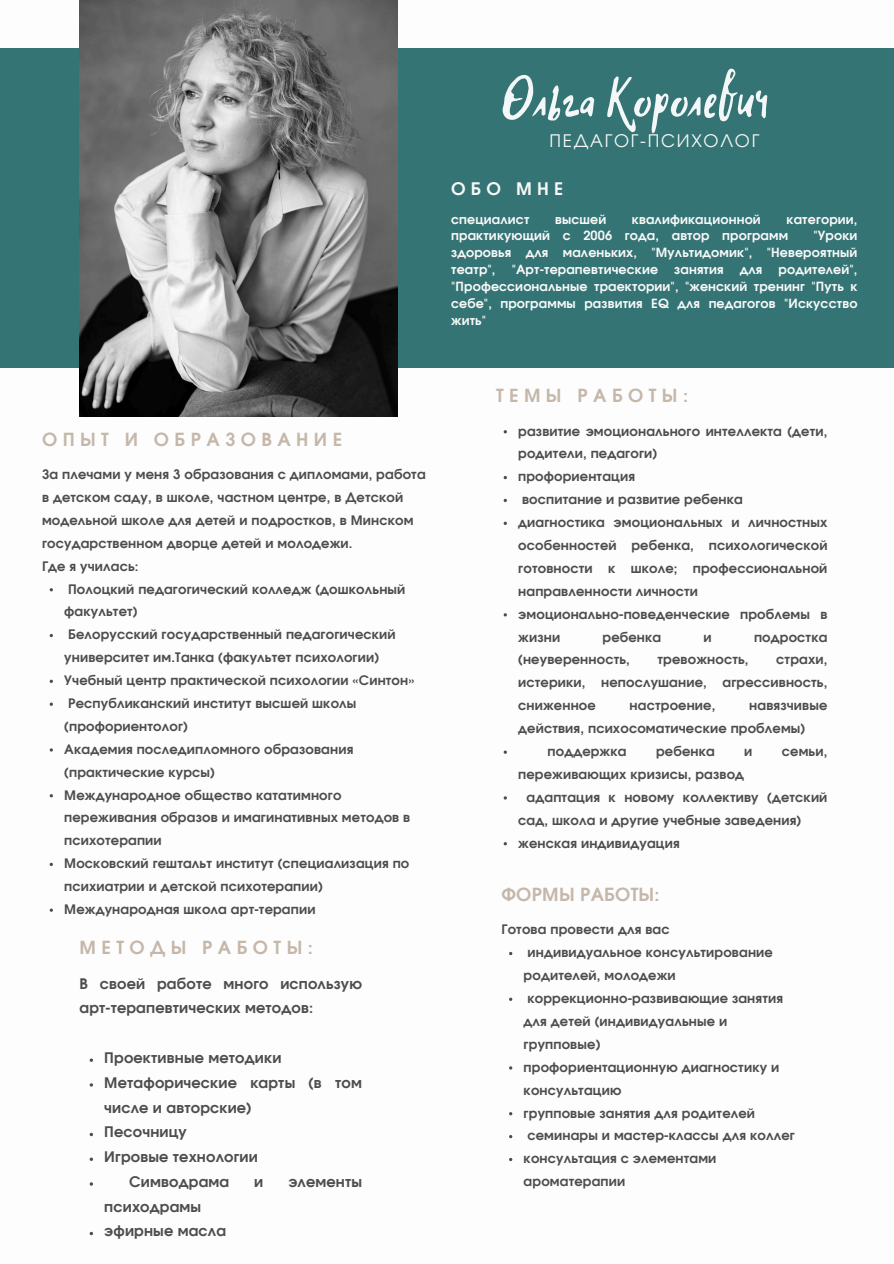
<style>
.page{position:relative;width:894px;height:1264px;background:#fff}
.page>*{position:absolute;margin:0;border:0;box-sizing:border-box;transform-origin:0 0}
.t1{font:59.55px "Hitch Hike";color:#f3f7f7}
.t2{font:700 18px "Evolventa";letter-spacing:.3em;color:#c5b7aa}
.t3{font:700 18px "Evolventa";letter-spacing:.015em;color:#c5b7aa}
.t4{font:17.25px "Evolventa";letter-spacing:.1em;color:#f8f8f8}
.t5{font:700 17.25px "Evolventa";letter-spacing:.3em;color:#f8f8f8}
.t6{font:700 14.55px/24.8px "Evolventa";letter-spacing:.01em;color:#4d4d50}
.t7{font:700 13.05px/22.8px "Evolventa";letter-spacing:.015em;color:#4d4d50}
.t8{font:700 12.6px/16.8px "Evolventa";letter-spacing:.015em;color:#f8f8f8;text-align:justify}
</style>
<div class="page">
<div style="left:0;top:48px;width:893px;height:320px;background:#347474"></div>
<img style="left:79px;top:0;width:318px;height:416px">
<svg style="left:50px;top:702px;width:3px;height:4px"></svg>
<svg style="left:503px;top:476px;width:4px;height:3px"></svg>
<svg style="left:503px;top:499px;width:4px;height:3px"></svg>
<svg style="left:503px;top:521px;width:4px;height:4px"></svg>
<h3 class="t2" style="left:42px;top:432px;width:301px">ОПЫТ И ОБРАЗОВАНИЕ</h3>
<h2 class="t7" style="left:42px;top:464px;width:385px">За плечами у меня 3 образования с дипломами, работа в детском саду, в школе, частном центре, в Детской модельной школе для детей и подростков, в Минском государственном дворце детей и молодежи.<br>Где я училась:</h2>
<h6 class="t7" style="left:64px;top:578px;width:342px">Полоцкий педагогический колледж (дошкольный факультет)</h6>
<h2 class="t7" style="left:64px;top:624px;width:333px">Белорусский государственный педагогический университет им.Танка (факультет психологии)</h2>
<p class="t7" style="left:64px;top:669px;width:351px">Учебный центр практической психологии «Синтон»</p>
<p class="t7" style="left:64px;top:692px;width:293px">Республиканский институт высшей школы (профориентолог)</p>
<p class="t7" style="left:64px;top:738px;width:290px">Академия последипломного образования (практические курсы)</p>
<p class="t7" style="left:64px;top:784px;width:347px">Международное общество кататимного переживания образов и имагинативных методов в психотерапии</p>
<p class="t7" style="left:64px;top:852px;width:346px">Московский гештальт институт (специализация по психиатрии и детской психотерапии)</p>
<p class="t7" style="left:64px;top:898px;width:253px">Международная школа арт-терапии</p>
<p class="t2" style="left:79px;top:939px;width:235px">МЕТОДЫ РАБОТЫ:</p>
<p class="t6" style="left:79px;top:972px;width:284px">В своей работе много использую арт-терапевтических методов:</p>
<p class="t6" style="left:104px;top:1046px;width:178px">Проективные методики</p>
<p class="t6" style="left:104px;top:1071px;width:259px">Метафорические карты (в том числе и авторские)</p>
<h2 class="t6" style="left:104px;top:1120px;width:84px">Песочницу</h2>
<h6 class="t6" style="left:104px;top:1145px;width:155px">Игровые технологии</h6>
<p class="t6" style="left:129px;top:1170px;width:102px">Симводрама</p>
<p class="t6" style="left:254px;top:1170px;width:11px">и</p>
<p class="t6" style="left:288px;top:1170px;width:75px">элементы</p>
<p class="t6" style="left:104px;top:1194px;width:98px">психодрамы</p>
<p class="t6" style="left:104px;top:1219px;width:123px">эфирные масла</p>
<p class="t1" style="left:501px;top:62px;width:269px">Ольга Королевич</p>
<p class="t4" style="left:549px;top:133px;width:211px">ПЕДАГОГ-ПСИХОЛОГ</p>
<p class="t5" style="left:451px;top:181px;width:114px">ОБО МНЕ</p>
<h1 class="t8" style="left:451px;top:211px;width:80px">специалист</h1>
<h1 class="t8" style="left:555px;top:211px;width:53px">высшей</h1>
<h1 class="t8" style="left:631px;top:211px;width:130px">квалификационной</h1>
<h1 class="t8" style="left:451px;top:211px;width:407px;text-indent:335px">категории, практикующий с 2006 года, автор программ</h1>
<h1 class="t8" style="left:451px;top:228px;width:407px;text-indent:362px">"Уроки здоровья для маленьких, "Мультидомик", "Невероятный театр",</h1>
<h1 class="t8" style="left:451px;top:262px;width:407px;text-indent:327px">родителей", "Профессиональные траектории", "женский тренинг "Путь к себе", программы развития EQ для педагогов "Искусство жить"</h1>
<h1 class="t8" style="left:511px;top:262px;width:148px">"Арт-терапевтические</h1>
<h1 class="t8" style="left:674px;top:262px;width:51px">занятия</h1>
<h1 class="t8" style="left:739px;top:262px;width:24px">для</h1>
<p class="t2" style="left:496px;top:388px;width:193px">ТЕМЫ РАБОТЫ:</p>
<p class="t7" style="left:518px;top:420px;width:310px">развитие эмоционального интеллекта (дети, родители, педагоги)</p>
<p class="t7" style="left:518px;top:466px;width:118px">профориентация</p>
<p class="t7" style="left:522px;top:489px;width:222px">воспитание и развитие ребенка</p>
<h2 class="t7" style="left:518px;top:512px;width:310px;text-align:justify">диагностика эмоциональных и личностных особенностей ребенка, психологической готовности к школе; профессиональной направленности личности</h2>
<h4 class="t7" style="left:518px;top:603px;width:310px">эмоционально-поведенческие проблемы в жизни</h4>
<h4 class="t7" style="left:602px;top:626px;width:60px">ребенка</h4>
<h4 class="t7" style="left:703px;top:626px;width:10px">и</h4>
<h4 class="t7" style="left:753px;top:626px;width:75px">подростка</h4>
<h4 class="t7" style="left:518px;top:649px;width:113px">(неуверенность,</h4>
<h4 class="t7" style="left:657px;top:649px;width:93px">тревожность,</h4>
<h4 class="t7" style="left:518px;top:649px;width:310px;text-align:justify;text-indent:258px">страхи, истерики, непослушание, агрессивность, сниженное</h4>
<h4 class="t7" style="left:518px;top:695px;width:310px;text-indent:231px">навязчивые действия, психосоматические проблемы)</h4>
<p class="t7" style="left:547px;top:740px;width:80px">поддержка</p>
<p class="t7" style="left:656px;top:740px;width:60px">ребенка</p>
<p class="t7" style="left:744px;top:740px;width:10px">и</p>
<p class="t7" style="left:781px;top:740px;width:47px">семьи,</p>
<p class="t7" style="left:518px;top:763px;width:227px">переживающих кризисы, развод</p>
<p class="t7" style="left:518px;top:786px;width:310px;text-indent:8px">адаптация к новому коллективу (детский сад, школа и другие учебные заведения)</p>
<p class="t7" style="left:518px;top:832px;width:163px">женская индивидуация</p>
<h4 class="t7" style="left:629px;top:695px;width:87px">настроение,</h4>
<p class="t3" style="left:501px;top:887px;width:159px">ФОРМЫ РАБОТЫ:</p>
<p class="t7" style="left:501px;top:919px;width:170px">Готова провести для вас</p>
<h2 class="t7" style="left:523px;top:942px;width:251px">индивидуальное консультирование родителей, молодежи</h2>
<h6 class="t7" style="left:523px;top:987px;width:261px">коррекционно-развивающие занятия для детей (индивидуальные и групповые)</h6>
<p class="t7" style="left:523px;top:1056px;width:257px">профориентационную диагностику и консультацию</p>
<p class="t7" style="left:523px;top:1102px;width:233px">групповые занятия для родителей</p>
<p class="t7" style="left:527px;top:1125px;width:269px">семинары и мастер-классы для коллег</p>
<p class="t7" style="left:523px;top:1147px;width:194px">консультация с элементами ароматерапии</p>
</div>
